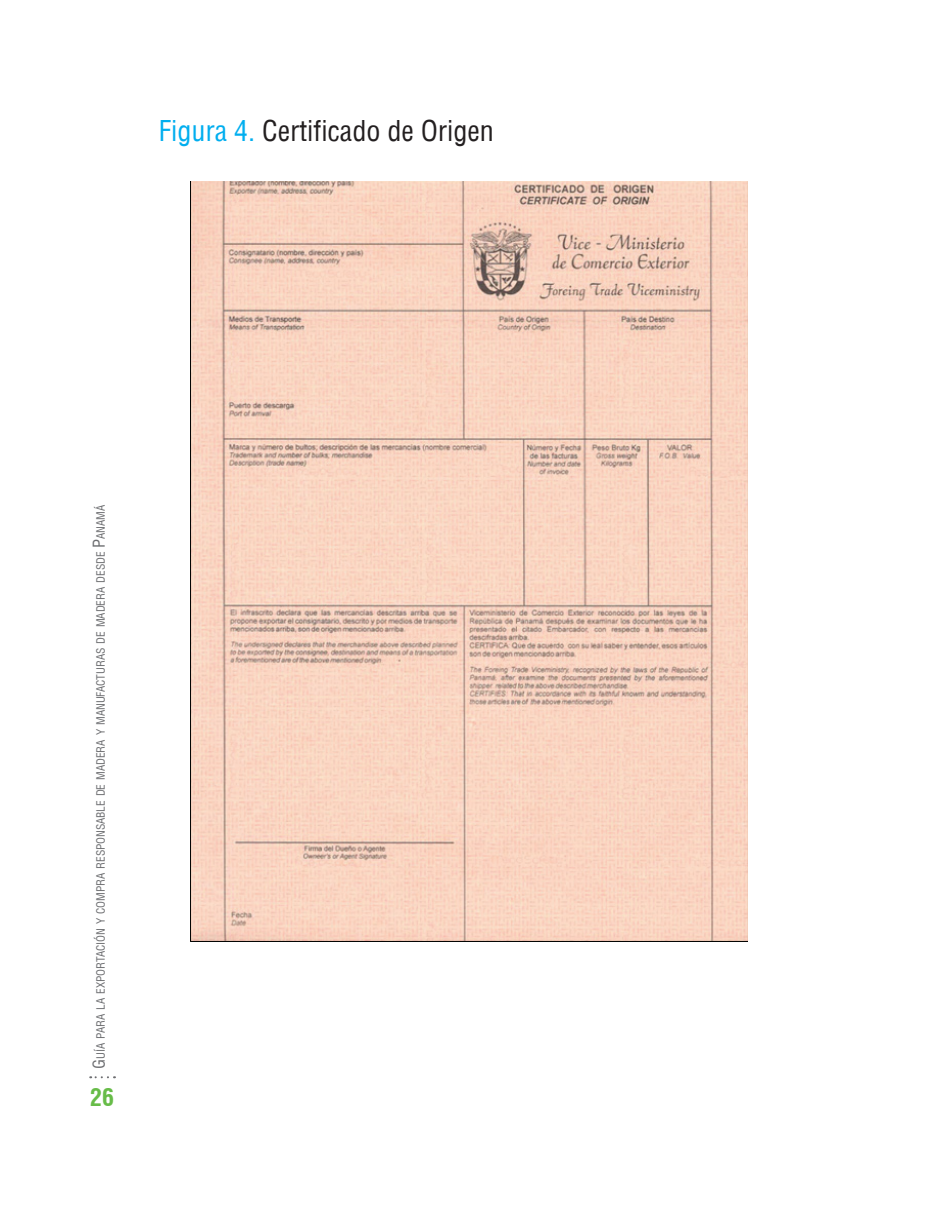
<style>
.page{position:relative;width:936px;height:1219px;background:#fff}
.page>*{position:absolute;margin:0;border:0;box-sizing:border-box;transform-origin:0 0}
.t1{font:28px "Switzerland Condensed";color:#231f20}
.t2{font:700 condensed 24px "Switzerland";color:#67bc48}
.t3{font:11.2px "Switzerland Condensed";color:#6c6d70}
.s1{color:#00aeef}
.s2{font-size:16px}
</style>
<div class="page">
<svg style="left:90px;top:1076px;width:18px;height:2px"></svg>
<img style="left:190px;top:181px;width:557px;height:760px">
<h1 class="t1" style="left:159px;top:113px;width:336px"><span class="s1">Figura 4.</span> Certificado de Origen</h1>
<p class="t3" style="left:94px;top:1069px;width:566px;rotate:-90deg"><span class="s2">G</span>uía para la exportación y compra responsable de madera y manufacturas de madera desde <span class="s2">P</span>anamá</p>
<h2 class="t2" style="left:90px;top:1082px;width:25px">26</h2>
</div>
